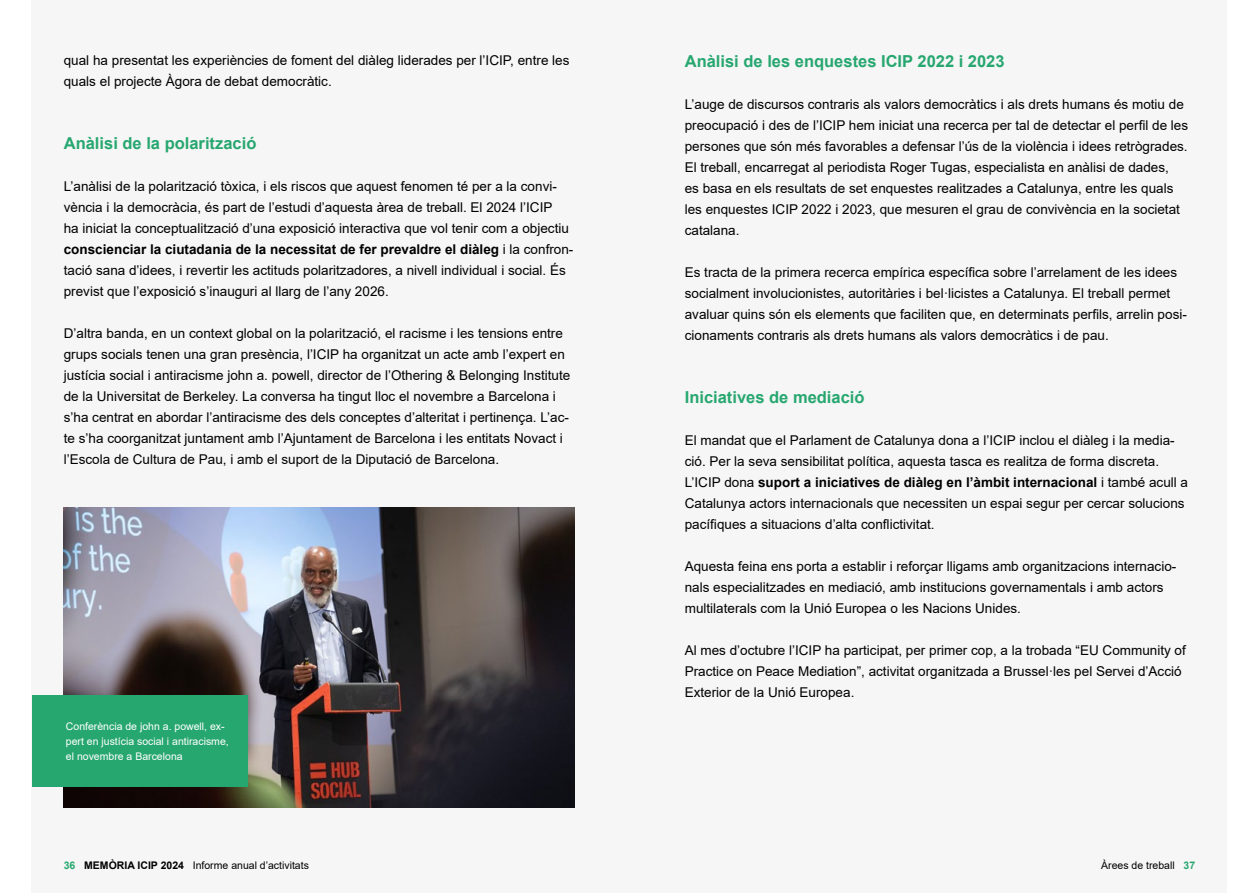
<style>
.page{position:relative;width:1259px;height:893px;background:#fff}
.page>*{position:absolute;margin:0;border:0;box-sizing:border-box;transform-origin:0 0}
.t1{font:700 16.5px "Arial";color:#27a770}
.t2{font:13.5px/21px "Arial";color:#000}
.t3{font:10.5px/15px "Arial";color:#fff}
.t4{font:10.5px "Arial";color:#000}
.s1{font-weight:700}
.s2{font-weight:700;color:#27a770}
</style>
<div class="page">
<div style="left:32px;top:0;width:1195px;height:893px;background:#f6f6f6"></div>
<img style="left:64px;top:508px;width:510px;height:300px">
<div style="left:32px;top:695px;width:215px;height:92px;background:#27a770"></div>
<p class="t2" style="left:64px;top:50px;width:507px">qual ha presentat les experiències de foment del diàleg liderades per l’ICIP, entre les quals el projecte Àgora de debat democràtic.</p>
<p class="t1" style="left:64px;top:132px;width:194px">Anàlisi de la polarització</p>
<p class="t2" style="left:64px;top:176px;width:511px">L’anàlisi de la polarització tòxica, i els riscos que aquest fenomen té per a la convi&shy;vència i la democràcia, és part de l’estudi d’aquesta àrea de treball. El 2024 l’ICIP<br>ha iniciat la conceptualització d’una exposició interactiva que vol tenir com a objectiu <span class="s1">conscienciar la ciutadania de la necessitat de fer prevaldre el diàleg</span> i la confron&shy;tació sana d’idees, i revertir les actituds polaritzadores, a nivell individual i social. És previst que l’exposició s’inauguri al llarg de l’any 2026.</p>
<p class="t2" style="left:64px;top:323px;width:508px">D’altra banda, en un context global on la polarització, el racisme i les tensions entre grups socials tenen una gran presència, l’ICIP ha organitzat un acte amb l’expert en justícia social i antiracisme john a. powell, director de l’Othering &amp; Belonging Institute de la Universitat de Berkeley. La conversa ha tingut lloc el novembre a Barcelona i s’ha centrat en abordar l’antiracisme des dels conceptes d’alteritat i pertinença. L’ac&shy;te s’ha coorganitzat juntament amb l’Ajuntament de Barcelona i les entitats Novact i l’Escola de Cultura de Pau, i amb el suport de la Diputació de Barcelona.</p>
<p class="t3" style="left:66px;top:718px;width:164px">Conferència de john a. powell, ex&shy;pert en justícia social i antiracisme, el novembre a Barcelona</p>
<p class="t1" style="left:685px;top:50px;width:321px">Anàlisi de les enquestes ICIP 2022 i 2023</p>
<p class="t2" style="left:685px;top:94px;width:505px">L’auge de discursos contraris als valors democràtics i als drets humans és motiu de preocupació i des de l’ICIP hem iniciat una recerca per tal de detectar el perfil de les persones que són més favorables a defensar l’ús de la violència i idees retrògrades.<br>El treball, encarregat al periodista Roger Tugas, especialista en anàlisi de dades,<br>es basa en els resultats de set enquestes realitzades a Catalunya, entre les quals les enquestes ICIP 2022 i 2023, que mesuren el grau de convivència en la societat catalana.</p>
<p class="t2" style="left:685px;top:262px;width:504px">Es tracta de la primera recerca empírica específica sobre l’arrelament de les idees socialment involucionistes, autoritàries i bel·licistes a Catalunya. El treball permet avaluar quins són els elements que faciliten que, en determinats perfils, arrelin posi&shy;cionaments contraris als drets humans als valors democràtics i de pau.</p>
<p class="t1" style="left:685px;top:386px;width:181px">Iniciatives de mediació</p>
<p class="t2" style="left:685px;top:430px;width:505px">El mandat que el Parlament de Catalunya dona a l’ICIP inclou el diàleg i la media&shy;ció. Per la seva sensibilitat política, aquesta tasca es realitza de forma discreta.<br>L’ICIP dona <span class="s1">suport a iniciatives de diàleg en l’àmbit internacional</span> i també acull a Catalunya actors internacionals que necessiten un espai segur per cercar solucions pacífiques a situacions d’alta conflictivitat.</p>
<p class="t2" style="left:685px;top:556px;width:493px">Aquesta feina ens porta a establir i reforçar lligams amb organitzacions internacio&shy;nals especialitzades en mediació, amb institucions governamentals i amb actors multilaterals com la Unió Europea o les Nacions Unides.</p>
<p class="t2" style="left:685px;top:640px;width:502px">Al mes d’octubre l’ICIP ha participat, per primer cop, a la trobada “EU Community of<br>Practice on Peace Mediation”, activitat organitzada a Brussel·les pel Servei d’Acció<br>Exterior de la Unió Europea.</p>
<p class="t4" style="left:64px;top:858px;width:247px"><span class="s2">36</span> <span class="s1">MEMÒRIA ICIP 2024</span> Informe anual d’activitats</p>
<p class="t4" style="left:1101px;top:858px;width:95px">Àrees de treball <span class="s2">37</span></p>
</div>
